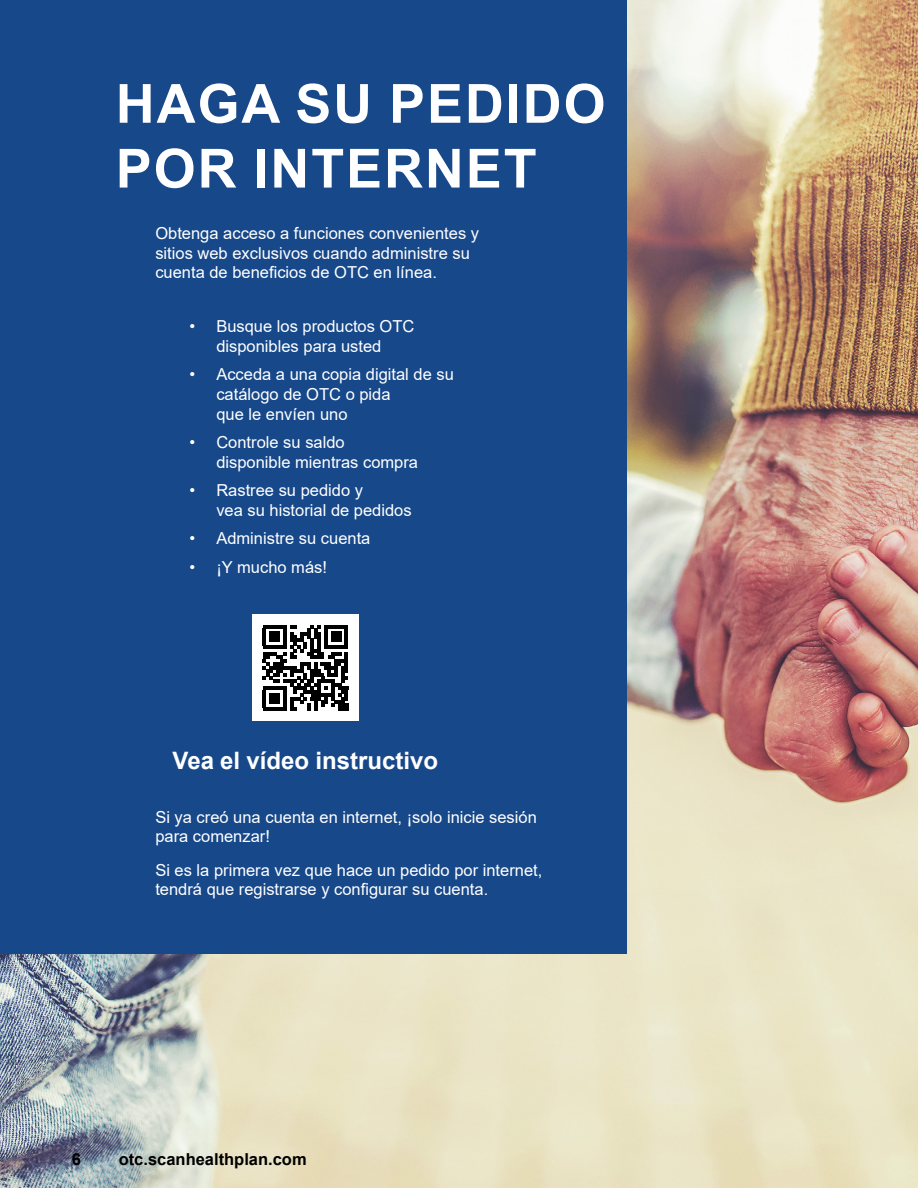
<style>
.page{position:relative;width:918px;height:1188px;background:#fff}
.page>*{position:absolute;margin:0;border:0;box-sizing:border-box;transform-origin:0 0}
.t1{font:700 54px/64.8px "Arial";letter-spacing:.035em;color:#fff}
.t2{font:700 24px "Arial";color:#fff}
.t3{font:16.5px/19.8px "Arial";color:#fff}
.t4{font:700 16.5px "Arial";color:#000}
</style>
<div class="page">
<img style="left:0;top:0;width:918px;height:1188px">
<div style="left:0;top:0;width:626px;height:954px;background:#17488a"></div>
<div style="left:252px;top:614px;width:107px;height:107px;background:#fff"></div>
<svg style="left:263px;top:625px;width:85px;height:85px"></svg>
<hr style="left:263px;top:707px;width:24px;height:3px;background:#000">
<div style="left:270px;top:693px;width:10px;height:11px;background:#000"></div>
<h2 class="t1" style="left:116px;top:72px;width:491px">HAGA SU PEDIDO<br>POR INTERNET</h2>
<p class="t3" style="left:155px;top:223px;width:325px">Obtenga acceso a funciones convenientes y sitios web exclusivos cuando administre su cuenta de beneficios de OTC en línea.</p>
<p class="t3" style="left:189px;top:316px;width:227px;text-align:center">• Busque los productos OTC disponibles para usted</p>
<p class="t3" style="left:216px;top:364px;width:239px;text-indent:-27px">• Acceda a una copia digital de su catálogo de OTC o pida<br>que le envíen uno</p>
<p class="t3" style="left:216px;top:432px;width:203px;text-indent:-27px">• Controle su saldo disponible mientras compra</p>
<p class="t3" style="left:216px;top:480px;width:197px;text-indent:-27px">• Rastree su pedido y<br>vea su historial de pedidos</p>
<p class="t3" style="left:189px;top:528px;width:183px">• Administre su cuenta</p>
<p class="t3" style="left:189px;top:557px;width:139px">• ¡Y mucho más!</p>
<p class="t2" style="left:173px;top:744px;width:267px">Vea el vídeo instructivo</p>
<p class="t3" style="left:155px;top:807px;width:383px">Si ya creó una cuenta en internet, ¡solo inicie sesión para comenzar!</p>
<p class="t3" style="left:155px;top:860px;width:389px">Si es la primera vez que hace un pedido por internet, tendrá que registrarse y configurar su cuenta.</p>
<p class="t4" style="left:72px;top:1148px;width:11px">6</p>
<p class="t4" style="left:119px;top:1148px;width:189px">otc.scanhealthplan.com</p>
</div>
